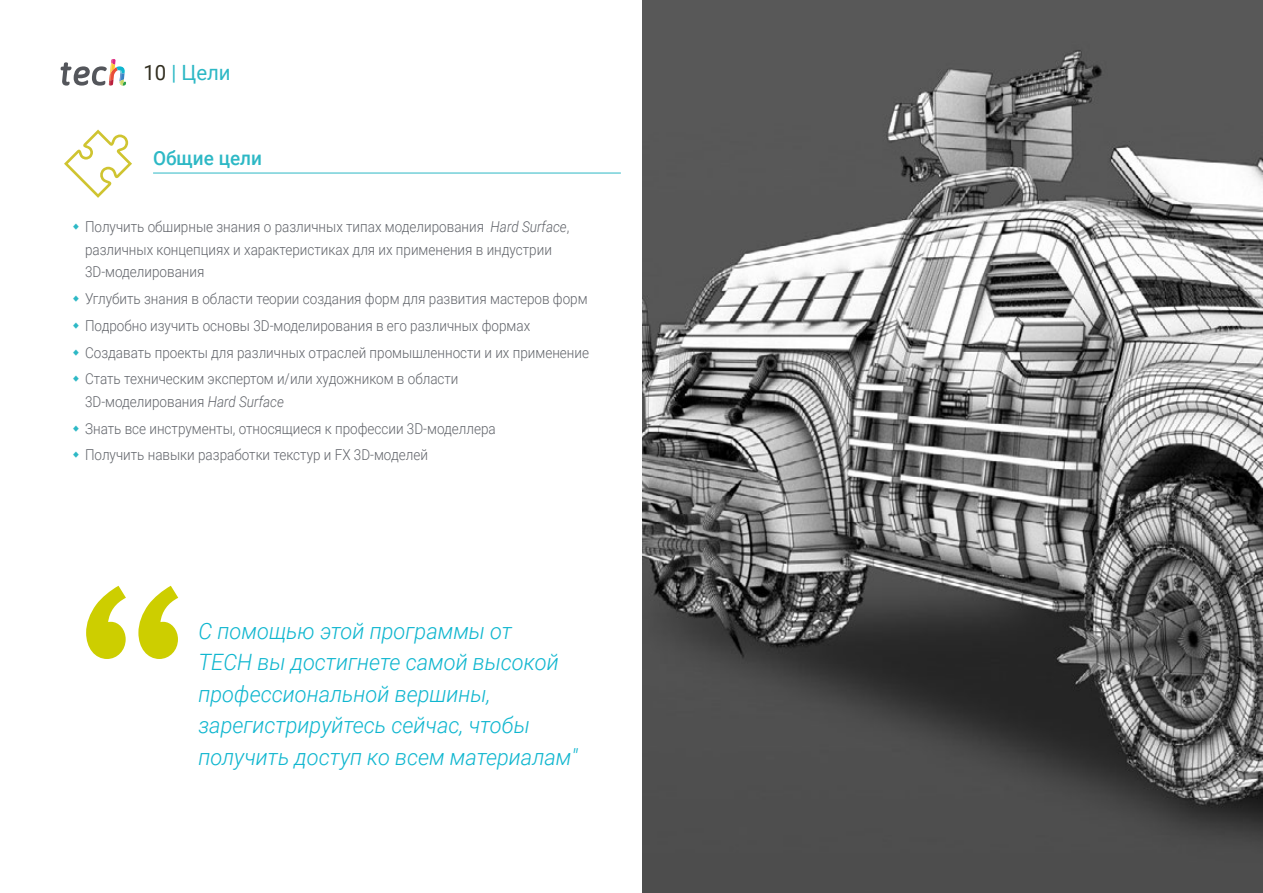
<style>
.page{position:relative;width:1263px;height:893px;background:#fff}
.page>*{position:absolute;margin:0;border:0;box-sizing:border-box;transform-origin:0 0}
.t1{font:italic 300 22.5px/31.5px "Roboto";color:#0fb6cf}
.t2{font:21px "Roboto";color:#2db8c5}
.t3{font:500 19.5px "Roboto";color:#2db8c5}
.t4{font:300 15px/26.7px "Roboto";color:#61646a;scale:.9 1}
.s1{color:#312e20}
.s2{font-style:italic}
</style>
<div class="page">
<hr style="left:153px;top:173px;width:468px;height:1px;background:#2db8c5">
<svg style="left:64px;top:130px;width:68px;height:68px"></svg>
<svg style="left:61px;top:59px;width:65px;height:27px"></svg>
<svg style="left:86px;top:586px;width:92px;height:73px"></svg>
<img style="left:642px;top:0;width:621px;height:893px">
<h2 class="t2" style="left:144px;top:57px;width:89px"><span class="s1">10</span> | Цели</h2>
<h3 class="t3" style="left:153px;top:144px;width:110px">Общие цели</h3>
<p class="t4" style="left:85px;top:215px;width:540px;line-height:22.5px">Получить обширные знания о различных типах моделирования <span class="s2">Hard Surface</span>, различных концепциях и характеристиках для их применения в индустрии<br>3D-моделирования</p>
<p class="t4" style="left:85px;top:285px;width:561px">Углубить знания в области теории создания форм для развития мастеров форм Подробно изучить основы 3D-моделирования в его различных формах Создавать проекты для различных отраслей промышленности и их применение Стать техническим экспертом и/или художником в области</p>
<p class="t4" style="left:85px;top:388px;width:458px">3D-моделирования <span class="s2">Hard Surface<br></span>Знать все инструменты, относящиеся к профессии 3D-моделлера<br>Получить навыки разработки текстур и FX 3D-моделей</p>
<h1 class="t1" style="left:198px;top:614px;width:381px">С помощью этой программы от<br>TECH вы достигнете самой высокой профессиональной вершины, зарегистрируйтесь сейчас, чтобы получить доступ ко всем материалам"</h1>
</div>
